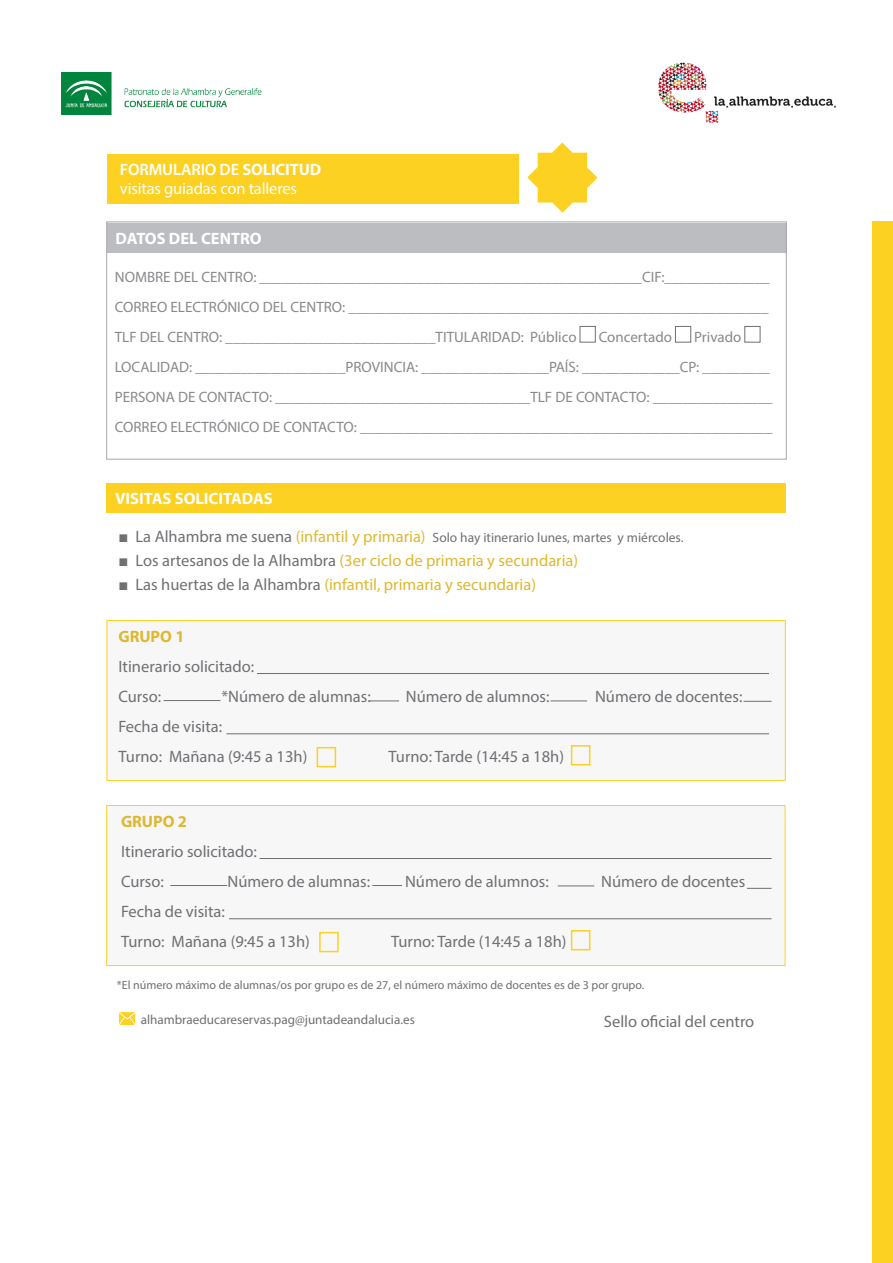
<style>
.page{position:relative;width:893px;height:1263px;background:#fff}
.page>*{position:absolute;margin:0;border:0;box-sizing:border-box;transform-origin:0 0}
.t1{font:16.5px "Myriad Pro";color:#6f7073}
.t2{font:16.5px "Myriad Pro";color:#deb82f}
.t3{font:700 16.5px "Myriad Pro";color:#fff}
.t4{font:16.5px "Myriad Pro";letter-spacing:-.01em;color:#fff}
.t5{font:600 16.5px "Myriad Pro";letter-spacing:-.01em;color:#fff}
.t6{font:700 16.5px "Myriad Pro";color:#deb82f}
.t7{font:15px/30px "Myriad Pro";color:#87898c;text-align:justify}
.t8{font:13.5px "Myriad Pro";color:#6f7073}
.t9{font:13.2px "Myriad Pro";color:#6f7073}
.t10{font:12px "Myriad Pro";color:#6f7073}
.s1{font-weight:700}
.s2{font-family:"Arial";font-size:16.5px}
.s3{font-size:16.5px}
.s4{font-size:16.5px;color:#deb82f}
.s5{font-family:"Arial";color:#6f7073}
.s6{color:#6f7073}
</style>
<div class="page">
<img style="left:62px;top:73px;width:199px;height:41px">
<img style="left:658px;top:62px;width:178px;height:61px">
<div style="left:107px;top:223px;width:680px;height:30px;background:#bcbdc0"></div>
<div style="left:675px;top:326px;width:16px;height:16px;border:1px solid #6f7073"></div>
<div style="left:745px;top:326px;width:15px;height:16px;border:1px solid #6f7073"></div>
<div style="left:106px;top:222px;width:681px;height:237px;border:1px solid #a6a7ab"></div>
<div style="left:107px;top:154px;width:412px;height:49px;background:#fcd121"></div>
<div style="left:873px;top:222px;width:20px;height:1041px;background:#fcd121"></div>
<svg style="left:527px;top:142px;width:70px;height:71px"></svg>
<div style="left:107px;top:483px;width:679px;height:29px;background:#fcd121"></div>
<div style="left:107px;top:620px;width:679px;height:161px;background:#f7f7f8;border:1px solid #fcd121"></div>
<hr style="left:257px;top:673px;width:512px;height:1px;background:#6f7073">
<hr style="left:226px;top:733px;width:543px;height:1px;background:#6f7073">
<div style="left:317px;top:747px;width:19px;height:20px;background:#f7f7f8;border:2px solid #fcd121"></div>
<div style="left:571px;top:745px;width:19px;height:20px;background:#f7f7f8;border:2px solid #fcd121"></div>
<hr style="left:164px;top:700px;width:56px;height:1px;background:#6f7073">
<hr style="left:369px;top:700px;width:30px;height:1px;background:#6f7073">
<hr style="left:550px;top:700px;width:37px;height:1px;background:#6f7073">
<svg style="left:743px;top:701px;width:29px;height:1px"></svg>
<div style="left:106px;top:805px;width:679px;height:161px;background:#f7f7f8;border:1px solid #fcd121"></div>
<hr style="left:260px;top:858px;width:512px;height:1px;background:#6f7073">
<hr style="left:229px;top:918px;width:543px;height:1px;background:#6f7073">
<div style="left:319px;top:932px;width:20px;height:20px;background:#f7f7f8;border:2px solid #fcd121"></div>
<div style="left:571px;top:930px;width:19px;height:20px;background:#f7f7f8;border:2px solid #fcd121"></div>
<hr style="left:170px;top:885px;width:57px;height:1px;background:#6f7073">
<hr style="left:372px;top:885px;width:30px;height:1px;background:#6f7073">
<hr style="left:558px;top:885px;width:36px;height:1px;background:#6f7073">
<svg style="left:747px;top:888px;width:25px;height:1px"></svg>
<svg style="left:119px;top:1012px;width:16px;height:13px"></svg>
<p class="t5" style="left:120px;top:159px;width:203px">FORMULARIO DE <span class="s1">SOLICITUD</span></p>
<p class="t4" style="left:120px;top:179px;width:179px">visitas guiadas con talleres</p>
<p class="t3" style="left:116px;top:228px;width:147px">DATOS DEL CENTRO</p>
<p class="t7" style="left:115px;top:262px;width:656px">NOMBRE DEL CENTRO: ___________________________________________________CIF:______________ CORREO ELECTRÓNICO DEL CENTRO: ________________________________________________________ TLF DEL CENTRO: ____________________________TITULARIDAD: Público</p>
<p class="t7" style="left:115px;top:322px;width:659px;text-align:left;text-indent:579px">Privado LOCALIDAD: ____________________PROVINCIA: _________________PAÍS: _____________CP: _________ PERSONA DE CONTACTO: __________________________________TLF DE CONTACTO: ________________ CORREO ELECTRÓNICO DE CONTACTO: _______________________________________________________</p>
<p class="t7" style="left:599px;top:322px;width:75px">Concertado</p>
<p class="t3" style="left:115px;top:487px;width:159px">VISITAS SOLICITADAS</p>
<p class="t8" style="left:118px;top:529px;width:567px"><span class="s2">■</span> <span class="s3">La Alhambra me suena</span> <span class="s4">(infantil y primaria)</span> Solo hay itinerario lunes, martes y miércoles.</p>
<p class="t2" style="left:118px;top:550px;width:461px"><span class="s5">■</span> <span class="s6">Los artesanos de la Alhambra</span> (3er ciclo de primaria y secundaria)</p>
<p class="t2" style="left:118px;top:574px;width:419px"><span class="s5">■</span> <span class="s6">Las huertas de la Alhambra</span> (infantil, primaria y secundaria)</p>
<p class="t6" style="left:118px;top:626px;width:68px">GRUPO 1</p>
<p class="t1" style="left:118px;top:656px;width:137px">Itinerario solicitado:</p>
<p class="t1" style="left:118px;top:686px;width:44px">Curso:</p>
<p class="t1" style="left:221px;top:686px;width:151px">*Número de alumnas:</p>
<p class="t1" style="left:406px;top:686px;width:145px">Número de alumnos:</p>
<p class="t1" style="left:595px;top:686px;width:149px">Número de docentes:</p>
<p class="t1" style="left:118px;top:716px;width:105px">Fecha de visita:</p>
<p class="t1" style="left:118px;top:746px;width:190px">Turno: Mañana (9:45 a 13h)</p>
<p class="t1" style="left:388px;top:746px;width:177px">Turno: Tarde (14:45 a 18h)</p>
<p class="t6" style="left:121px;top:810px;width:68px">GRUPO 2</p>
<p class="t1" style="left:121px;top:841px;width:137px">Itinerario solicitado:</p>
<p class="t1" style="left:121px;top:871px;width:44px">Curso:</p>
<p class="t1" style="left:227px;top:871px;width:144px">Número de alumnas:</p>
<p class="t1" style="left:405px;top:871px;width:145px">Número de alumnos:</p>
<p class="t1" style="left:601px;top:871px;width:146px">Número de docentes</p>
<p class="t1" style="left:121px;top:901px;width:105px">Fecha de visita:</p>
<p class="t1" style="left:121px;top:931px;width:190px">Turno: Mañana (9:45 a 13h)</p>
<p class="t1" style="left:391px;top:931px;width:177px">Turno: Tarde (14:45 a 18h)</p>
<p class="t10" style="left:117px;top:978px;width:529px">*El número máximo de alumnas/os por grupo es de 27, el número máximo de docentes es de 3 por grupo.</p>
<p class="t9" style="left:141px;top:1012px;width:276px">alhambraeducareservas.pag@juntadeandalucia.es</p>
<p class="t1" style="left:604px;top:1011px;width:152px">Sello oficial del centro</p>
</div>
